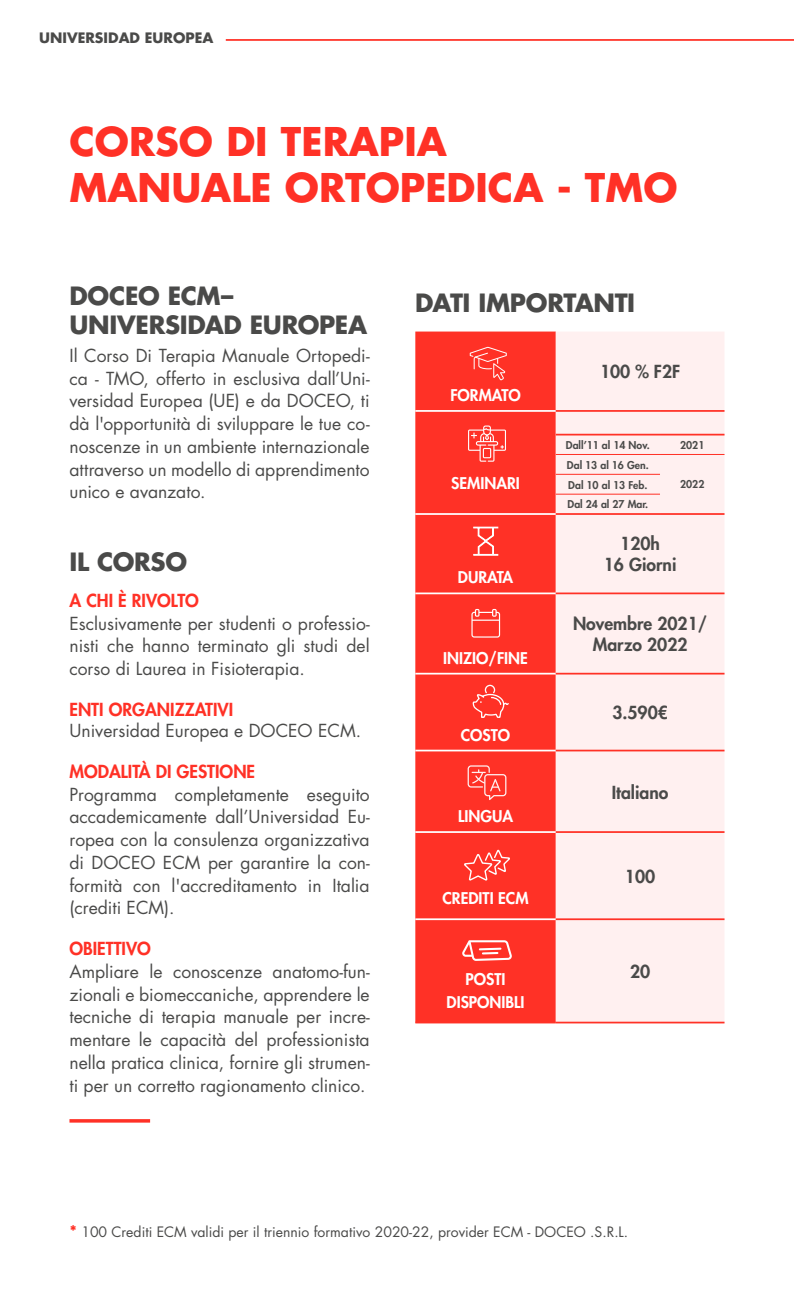
<style>
.page{position:relative;width:794px;height:1290px;background:#fff}
.page>*{position:absolute;margin:0;border:0;box-sizing:border-box;transform-origin:0 0}
.Texto_Base_Cabecera{font:700 38.5px/46.2px "Futura Std";color:#ff3126}
.Texto_Base_Cabecera-2{font:700 24.5px/29.4px "Futura Std";letter-spacing:-.015em;color:#4a4a49}
.Titulares_BOLD{font:700 24.5px "Futura Std";letter-spacing:-.015em;color:#4a4a49}
.t1{font:17.5px/22.8px "Futura Std";color:#4a4a49;text-align:justify}
.Texto_Base_mayúscula{font:800 17.5px/21px "Futura Std";color:#4a4a49;text-align:center}
.t2{font:800 17.5px "Futura Std";color:#ff3126}
.Texto_Base_mayúscula-2{font:800 15.75px "Futura Std";color:#fff}
.Texto_Base_mayúscula-3{font:14px "Futura Std";color:#4a4a49}
.t3{font:700 14px "Futura Std";color:#4a4a49}
.Texto_Base_mayúscula-4{font:800 10.5px "Futura Std";color:#4a4a49}
.s1{font-weight:700;font-size:15.75px;color:#ff3126}
</style>
<div class="page">
<hr style="left:69px;top:1119px;width:81px;height:3px;background:#ff3126">
<hr style="left:226px;top:39px;width:568px;height:2px;background:#ff3126">
<div style="left:415px;top:331px;width:141px;height:691px;background:#ff3126"></div>
<div style="left:556px;top:332px;width:168px;height:690px;background:#fff0f0"></div>
<hr style="left:415px;top:750px;width:141px;height:1px;background:#fff">
<hr style="left:415px;top:410px;width:141px;height:2px;background:#fff">
<hr style="left:415px;top:513px;width:141px;height:2px;background:#fff">
<hr style="left:415px;top:592px;width:141px;height:2px;background:#fff">
<hr style="left:415px;top:673px;width:141px;height:1px;background:#fff">
<hr style="left:415px;top:831px;width:141px;height:2px;background:#fff">
<hr style="left:415px;top:918px;width:141px;height:2px;background:#fff">
<hr style="left:556px;top:410px;width:104px;height:2px;background:#ff3126">
<hr style="left:660px;top:410px;width:64px;height:2px;background:#ff3126">
<hr style="left:556px;top:434px;width:104px;height:1px;background:#ff3126">
<hr style="left:660px;top:434px;width:64px;height:1px;background:#ff3126">
<hr style="left:556px;top:513px;width:104px;height:2px;background:#ff3126">
<hr style="left:660px;top:513px;width:64px;height:2px;background:#ff3126">
<hr style="left:556px;top:592px;width:104px;height:2px;background:#ff3126">
<hr style="left:660px;top:592px;width:64px;height:2px;background:#ff3126">
<hr style="left:556px;top:673px;width:104px;height:1px;background:#ff3126">
<hr style="left:660px;top:673px;width:64px;height:1px;background:#ff3126">
<hr style="left:556px;top:750px;width:104px;height:1px;background:#ff3126">
<hr style="left:660px;top:750px;width:64px;height:1px;background:#ff3126">
<hr style="left:556px;top:831px;width:104px;height:2px;background:#ff3126">
<hr style="left:660px;top:831px;width:64px;height:2px;background:#ff3126">
<hr style="left:556px;top:918px;width:104px;height:2px;background:#ff3126">
<hr style="left:660px;top:918px;width:64px;height:2px;background:#ff3126">
<hr style="left:415px;top:1022px;width:141px;height:1px;background:#ff3126">
<hr style="left:556px;top:1022px;width:104px;height:1px;background:#ff3126">
<hr style="left:660px;top:1022px;width:64px;height:1px;background:#ff3126">
<hr style="left:556px;top:454px;width:104px;height:1px;background:#ff3126">
<hr style="left:660px;top:454px;width:64px;height:1px;background:#ff3126">
<hr style="left:556px;top:474px;width:104px;height:1px;background:#ff3126">
<hr style="left:556px;top:494px;width:104px;height:1px;background:#ff3126">
<svg style="left:471px;top:609px;width:29px;height:29px"></svg>
<svg style="left:473px;top:526px;width:25px;height:30px"></svg>
<svg style="left:471px;top:684px;width:39px;height:34px"></svg>
<svg style="left:462px;top:848px;width:49px;height:34px;background:#ff5148"></svg>
<svg style="left:470px;top:347px;width:37px;height:33px"></svg>
<svg style="left:467px;top:765px;width:39px;height:35px"></svg>
<svg style="left:468px;top:425px;width:38px;height:37px"></svg>
<svg style="left:462px;top:940px;width:50px;height:21px"></svg>
<p class="t3" style="left:39px;top:28px;width:176px">UNIVERSIDAD EUROPEA</p>
<p class="Texto_Base_Cabecera" style="left:69px;top:118px;width:609px">CORSO DI TERAPIA<br>MANUALE ORTOPEDICA - TMO</p>
<p class="Texto_Base_Cabecera-2" style="left:69px;top:280px;width:299px">DOCEO ECM–<br>UNIVERSIDAD EUROPEA</p>
<p class="t1" style="left:69px;top:344px;width:302px">Il Corso Di Terapia Manuale Ortopedi&shy;ca - TMO, offerto in esclusiva dall’Uni&shy;versidad Europea (UE) e da DOCEO, ti dà l'opportunità di sviluppare le tue co&shy;noscenze in un ambiente internazionale attraverso un modello di apprendimento unico e avanzato.</p>
<p class="Titulares_BOLD" style="left:69px;top:545px;width:119px">IL CORSO</p>
<p class="t2" style="left:69px;top:589px;width:131px">A CHI È RIVOLTO</p>
<p class="t1" style="left:69px;top:612px;width:302px">Esclusivamente per studenti o professio&shy;nisti che hanno terminato gli studi del corso di Laurea in Fisioterapia.</p>
<p class="t2" style="left:69px;top:698px;width:165px">ENTI ORGANIZZATIVI</p>
<p class="t1" style="left:69px;top:719px;width:293px">Universidad Europea e DOCEO ECM.</p>
<p class="t2" style="left:69px;top:760px;width:187px">MODALITÀ DI GESTIONE</p>
<p class="t1" style="left:69px;top:783px;width:302px">Programma completamente eseguito accademicamente dall’Universidad Eu&shy;ropea con la consulenza organizzativa di DOCEO ECM per garantire la con&shy;formità con l'accreditamento in Italia (crediti ECM).</p>
<p class="t2" style="left:69px;top:937px;width:83px">OBIETTIVO</p>
<p class="t1" style="left:69px;top:960px;width:302px">Ampliare le conoscenze anatomo-fun&shy;zionali e biomeccaniche, apprendere le tecniche di terapia manuale per incre&shy;mentare le capacità del professionista nella pratica clinica, fornire gli strumen&shy;ti per un corretto ragionamento clinico.</p>
<p class="Titulares_BOLD" style="left:415px;top:286px;width:221px">DATI IMPORTANTI</p>
<p class="Texto_Base_mayúscula-2" style="left:450px;top:385px;width:72px">FORMATO</p>
<p class="Texto_Base_mayúscula-2" style="left:451px;top:473px;width:70px">SEMINARI</p>
<p class="Texto_Base_mayúscula-2" style="left:458px;top:568px;width:57px">DURATA</p>
<p class="Texto_Base_mayúscula-2" style="left:443px;top:648px;width:86px">INIZIO/FINE</p>
<p class="Texto_Base_mayúscula-2" style="left:461px;top:725px;width:51px">COSTO</p>
<p class="Texto_Base_mayúscula-2" style="left:458px;top:806px;width:56px">LINGUA</p>
<p class="Texto_Base_mayúscula-2" style="left:442px;top:888px;width:88px">CREDITI ECM</p>
<p class="Texto_Base_mayúscula-2" style="left:465px;top:969px;width:42px">POSTI</p>
<p class="Texto_Base_mayúscula-2" style="left:446px;top:992px;width:80px">DISPONIBLI</p>
<p class="Texto_Base_mayúscula" style="left:600px;top:361px;width:82px">100 % F2F</p>
<p class="Texto_Base_mayúscula-4" style="left:566px;top:439px;width:85px">Dall’11 al 14 Nov.</p>
<p class="Texto_Base_mayúscula-4" style="left:680px;top:439px;width:26px">2021</p>
<p class="Texto_Base_mayúscula-4" style="left:567px;top:458px;width:83px">Dal 13 al 16 Gen.</p>
<p class="Texto_Base_mayúscula-4" style="left:568px;top:478px;width:81px">Dal 10 al 13 Feb.</p>
<p class="Texto_Base_mayúscula-4" style="left:680px;top:478px;width:26px">2022</p>
<p class="Texto_Base_mayúscula-4" style="left:567px;top:497px;width:82px">Dal 24 al 27 Mar.</p>
<p class="Texto_Base_mayúscula" style="left:620px;top:533px;width:41px">120h</p>
<p class="Texto_Base_mayúscula" style="left:604px;top:554px;width:74px">16 Giorni</p>
<p class="Texto_Base_mayúscula" style="left:573px;top:613px;width:136px">Novembre 2021/<br>Marzo 2022</p>
<p class="Texto_Base_mayúscula" style="left:612px;top:702px;width:57px">3.590€</p>
<p class="Texto_Base_mayúscula" style="left:612px;top:781px;width:58px">Italiano</p>
<p class="Texto_Base_mayúscula" style="left:625px;top:866px;width:32px">100</p>
<p class="Texto_Base_mayúscula" style="left:630px;top:961px;width:22px">20</p>
<p class="Texto_Base_mayúscula-3" style="left:69px;top:1223px;width:560px"><span class="s1">*</span> 100 Crediti ECM validi per il triennio formativo 2020-22, provider ECM - DOCEO .S.R.L.</p>
</div>
